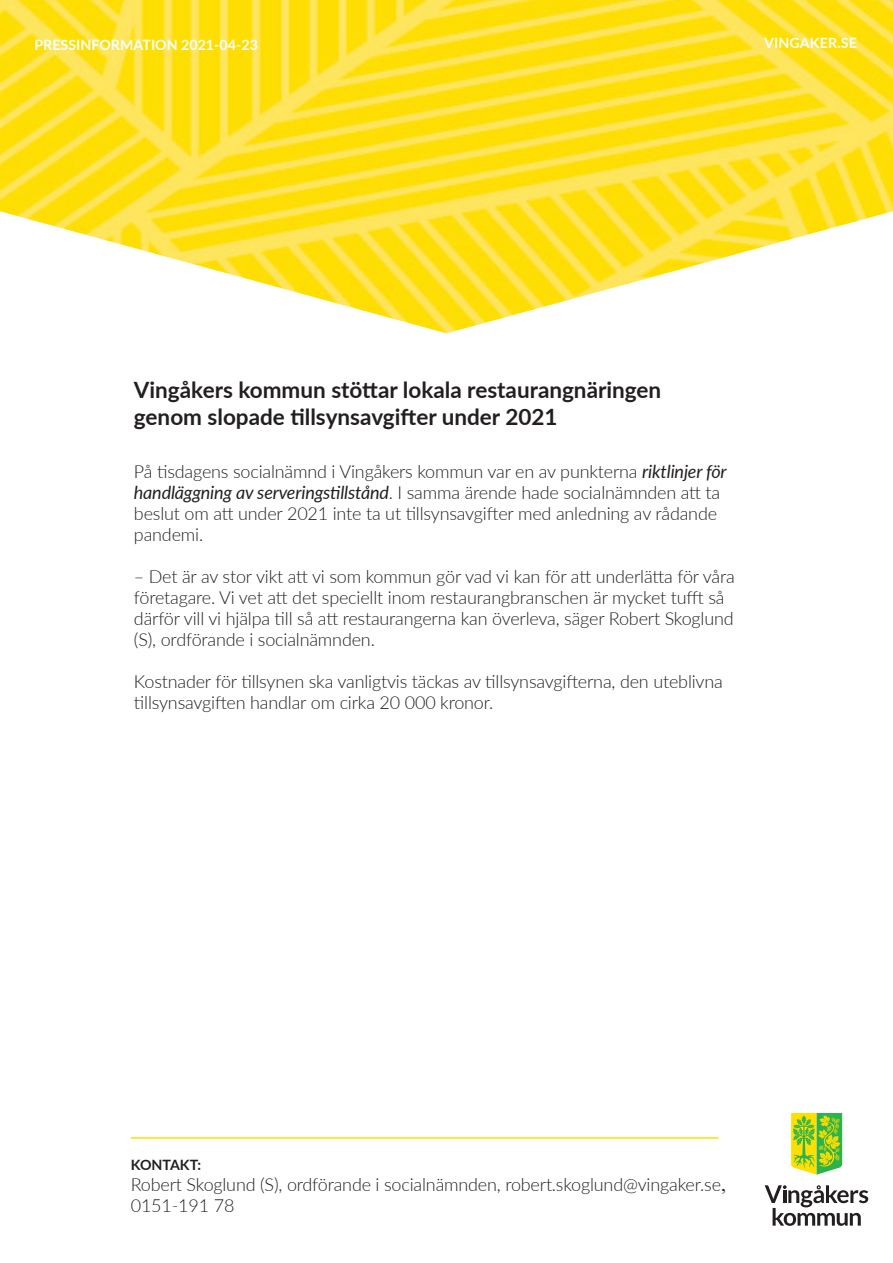
<style>
.page{position:relative;width:893px;height:1263px;background:#fff}
.page>*{position:absolute;margin:0;border:0;box-sizing:border-box;transform-origin:0 0}
.Ingress{font:700 22.5px "Lato";color:#231f20}
.Ingress-2{font:300 18px/21px "Lato";letter-spacing:-.01em;color:#231f20}
.Avsändare_-_rubrik{font:700 14.25px "Lato";color:#fff}
.Webbadress{font:700 14.25px "Lato";letter-spacing:.01em;color:#fff}
.Avsändare_-_rubrik-2{font:700 14.25px "Lato";color:#231f20}
.s1{font-weight:400;font-style:italic}
.s2{font-family:"Times New Roman";font-weight:400;font-size:19.5px}
</style>
<div class="page">
<img style="left:0;top:0;width:893px;height:210px">
<svg style="left:0;top:210px;width:893px;height:124px"></svg>
<svg style="left:791px;top:1113px;width:51px;height:62px;background:#9fcc35"></svg>
<svg style="left:765px;top:1185px;width:103px;height:41px"></svg>
<hr style="left:131px;top:1137px;width:588px;height:2px;background:#ffdf01">
<p class="Avsändare_-_rubrik" style="left:34px;top:34px;width:225px">PRESSINFORMATION 2021-04-23</p>
<p class="Webbadress" style="left:764px;top:32px;width:95px">VINGAKER.SE</p>
<p class="Ingress" style="left:134px;top:374px;width:529px">Vingåkers kommun stöttar lokala restaurangnäringen</p>
<p class="Ingress" style="left:134px;top:401px;width:425px">genom slopade tillsynsavgifter under 2021</p>
<p class="Ingress-2" style="left:134px;top:460px;width:594px">På tisdagens socialnämnd i Vingåkers kommun var en av punkterna <span class="s1">riktlinjer för handläggning av serveringstillstånd</span>. I samma ärende hade socialnämnden att ta beslut om att under 2021 inte ta ut tillsynsavgifter med anledning av rådande pandemi.</p>
<p class="Ingress-2" style="left:134px;top:565px;width:602px">– Det är av stor vikt att vi som kommun gör vad vi kan för att underlätta för våra företagare. Vi vet att det speciellt inom restaurangbranschen är mycket tufft så därför vill vi hjälpa till så att restaurangerna kan överleva, säger Robert Skoglund (S), ordförande i socialnämnden.</p>
<p class="Ingress-2" style="left:134px;top:670px;width:590px">Kostnader för tillsynen ska vanligtvis täckas av tillsynsavgifterna, den uteblivna tillsynsavgiften handlar om cirka 20 000 kronor.</p>
<p class="Avsändare_-_rubrik-2" style="left:131px;top:1154px;width:72px">KONTAKT:</p>
<p class="Ingress-2" style="left:131px;top:1173px;width:597px">Robert Skoglund (S), ordförande i socialnämnden, robert.skoglund@vingaker.se<span class="s2">,<br></span>0151-191 78</p>
</div>
